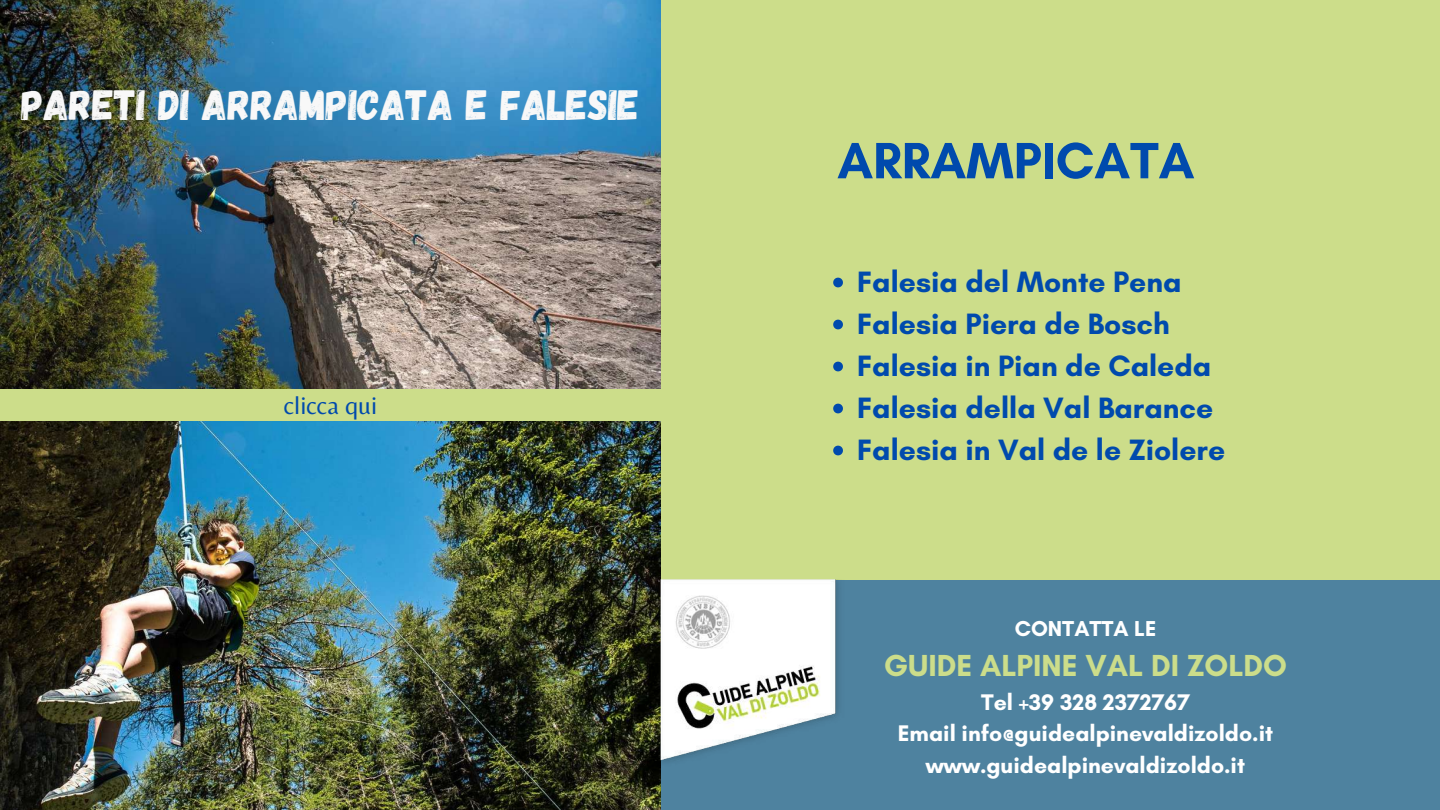
<style>
.page{position:relative;width:1440px;height:810px;background:#ccdd8a}
.page>*{position:absolute;margin:0;border:0;box-sizing:border-box;transform-origin:0 0}
.t1{font:700 52px "Glacial Indifference";color:#004aad}
.t2{font:42.3px "Gagalin";color:#f8f8f8}
.t3{font:700 31px "Glacial Indifference";color:#ccdd8a}
.t4{font:700 30px/42px "Glacial Indifference";color:#004aad}
.t5{font:26px "Belleza";color:#004aad}
.t6{font:700 23px/31.5px "Glacial Indifference";color:#fff;text-align:center}
.t7{font:700 22px "Glacial Indifference";color:#fff}
</style>
<div class="page">
<img style="left:0;top:421px;width:661px;height:389px">
<img style="left:0;top:0;width:661px;height:389px">
<div style="left:661px;top:580px;width:779px;height:230px;background:#4e829f"></div>
<img style="left:649px;top:580px;width:190px;height:192px">
<svg style="left:833px;top:278px;width:10px;height:9px"></svg>
<svg style="left:833px;top:320px;width:10px;height:9px"></svg>
<svg style="left:833px;top:362px;width:10px;height:9px"></svg>
<svg style="left:833px;top:404px;width:10px;height:9px"></svg>
<svg style="left:833px;top:446px;width:10px;height:9px"></svg>
<h2 class="t2" style="left:21px;top:78px;width:620px">PARETI DI ARRAMPICATA E FALESIE</h2>
<p class="t5" style="left:284px;top:390px;width:95px">clicca qui</p>
<h1 class="t1" style="left:837px;top:129px;width:359px">ARRAMPICATA</h1>
<p class="t4" style="left:857px;top:260px;width:369px">Falesia del Monte Pena<br>Falesia Piera de Bosch<br>Falesia in Pian de Caleda<br>Falesia della Val Barance<br>Falesia in Val de le Ziolere</p>
<p class="t7" style="left:1015px;top:615px;width:143px">CONTATTA LE</p>
<p class="t3" style="left:884px;top:646px;width:405px">GUIDE ALPINE VAL DI ZOLDO</p>
<p class="t6" style="left:898px;top:686px;width:377px">Tel +39 328 2372767<br>Email info@guidealpinevaldizoldo.it www.guidealpinevaldizoldo.it</p>
</div>
